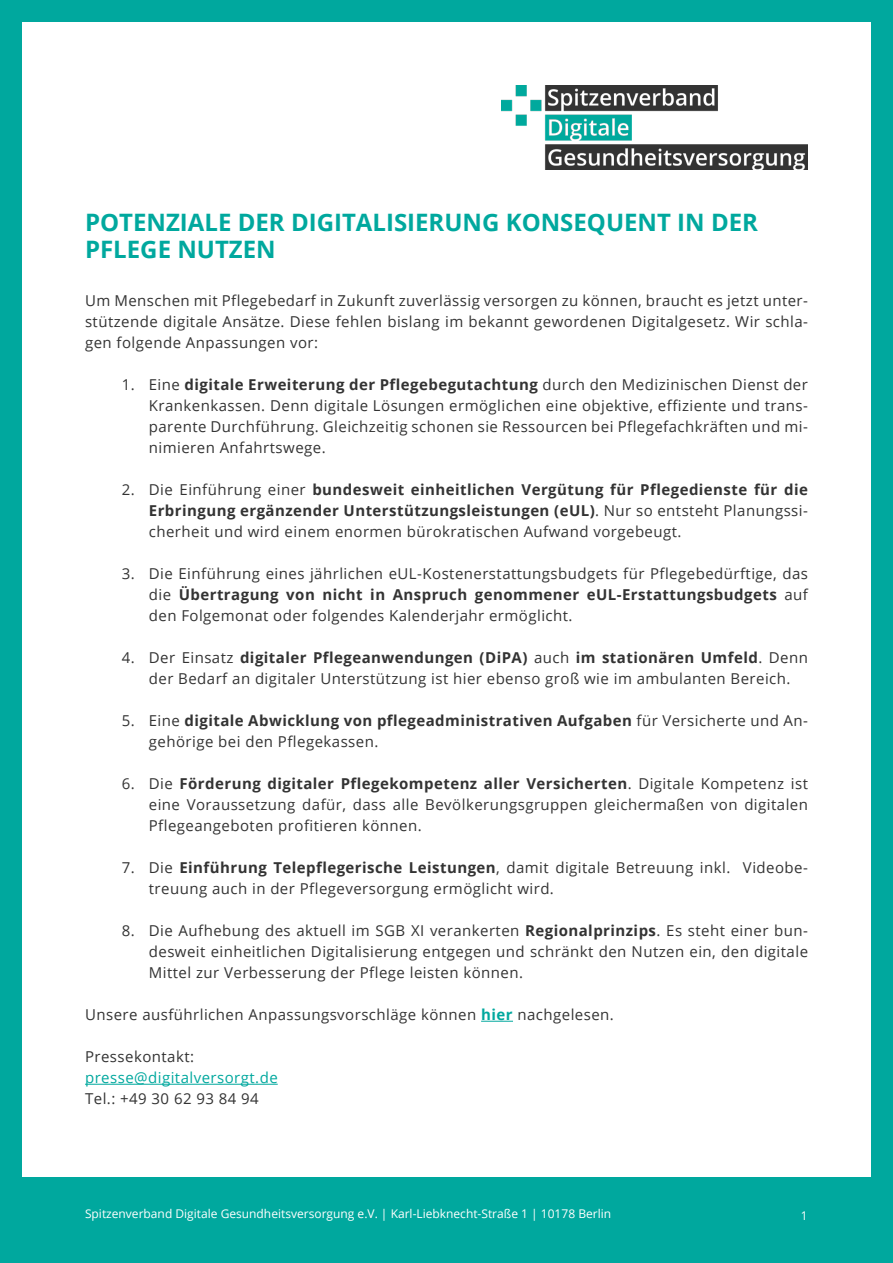
<style>
.page{position:relative;width:893px;height:1263px;background:#fff}
.page>*{position:absolute;margin:0;border:0;box-sizing:border-box;transform-origin:0 0}
.t1{font:700 24px/27px "Open Sans";color:#00a89e}
.t2{font:15px/21px "Open Sans";letter-spacing:.03em;color:#333;text-align:justify}
.t3{font:15px "Open Sans";letter-spacing:.03em;color:#00a89e}
.t4{font:12px "Open Sans";color:#fff}
.s1{font-weight:700}
.s2{font-weight:700;color:#00a89e}
</style>
<div class="page">
<div style="left:0;top:1178px;width:893px;height:85px;background:#00a89e"></div>
<img style="left:501px;top:85px;width:307px;height:84px">
<div style="left:0;top:0;width:893px;height:21px;background:#00a89e"></div>
<div style="left:0;top:21px;width:21px;height:1157px;background:#00a89e"></div>
<div style="left:872px;top:21px;width:21px;height:1157px;background:#00a89e"></div>
<hr style="left:481px;top:1021px;width:32px;height:1px;background:#00a89e">
<hr style="left:85px;top:1084px;width:193px;height:1px;background:#00a89e">
<h1 class="t1" style="left:85px;top:208px;width:674px">POTENZIALE DER DIGITALISIERUNG KONSEQUENT IN DER<br>PFLEGE NUTZEN</h1>
<p class="t2" style="left:85px;top:290px;width:724px">Um Menschen mit Pflegebedarf in Zukunft zuverlässig versorgen zu können, braucht es jetzt unter&shy;stützende digitale Ansätze. Diese fehlen bislang im bekannt gewordenen Digitalgesetz. Wir schla&shy;gen folgende Anpassungen vor:</p>
<p class="t2" style="left:149px;top:374px;width:661px;text-indent:-27px">1. Eine <span class="s1">digitale Erweiterung der Pflegebegutachtung</span> durch den Medizinischen Dienst der Krankenkassen. Denn digitale Lösungen ermöglichen eine objektive, effiziente und trans&shy;parente Durchführung. Gleichzeitig schonen sie Ressourcen bei Pflegefachkräften und mi&shy;nimieren Anfahrtswege.</p>
<p class="t2" style="left:149px;top:479px;width:661px;text-indent:-27px">2. Die Einführung einer <span class="s1">bundesweit einheitlichen Vergütung für Pflegedienste für die Erbringung ergänzender Unterstützungsleistungen (eUL)</span>. Nur so entsteht Planungssi&shy;cherheit und wird einem enormen bürokratischen Aufwand vorgebeugt.</p>
<p class="t2" style="left:149px;top:563px;width:661px;text-indent:-27px">3. Die Einführung eines jährlichen eUL-Kostenerstattungsbudgets für Pflegebedürftige, das die <span class="s1">Übertragung von nicht in Anspruch genommener eUL-Erstattungsbudgets</span> auf den Folgemonat oder folgendes Kalenderjahr ermöglicht.</p>
<p class="t2" style="left:149px;top:647px;width:661px;text-indent:-27px">4. Der Einsatz <span class="s1">digitaler Pflegeanwendungen (DiPA)</span> auch <span class="s1">im stationären Umfeld</span>. Denn der Bedarf an digitaler Unterstützung ist hier ebenso groß wie im ambulanten Bereich.</p>
<p class="t2" style="left:149px;top:710px;width:661px;text-indent:-27px">5. Eine <span class="s1">digitale Abwicklung von pflegeadministrativen Aufgaben</span> für Versicherte und An&shy;gehörige bei den Pflegekassen.</p>
<p class="t2" style="left:149px;top:773px;width:661px;text-indent:-27px">6. Die <span class="s1">Förderung digitaler Pflegekompetenz aller Versicherten</span>. Digitale Kompetenz ist eine Voraussetzung dafür, dass alle Bevölkerungsgruppen gleichermaßen von digitalen Pflegeangeboten profitieren können.</p>
<p class="t2" style="left:149px;top:857px;width:661px;text-indent:-27px">7. Die <span class="s1">Einführung Telepflegerische Leistungen</span>, damit digitale Betreuung inkl. Videobe&shy;treuung auch in der Pflegeversorgung ermöglicht wird.</p>
<p class="t2" style="left:149px;top:920px;width:661px;text-indent:-27px">8. Die Aufhebung des aktuell im SGB XI verankerten <span class="s1">Regionalprinzips</span>. Es steht einer bun&shy;desweit einheitlichen Digitalisierung entgegen und schränkt den Nutzen ein, den digitale Mittel zur Verbesserung der Pflege leisten können.</p>
<p class="t2" style="left:85px;top:1004px;width:530px">Unsere ausführlichen Anpassungsvorschläge können <span class="s2">hier</span> nachgelesen.</p>
<p class="t2" style="left:85px;top:1046px;width:111px">Pressekontakt:</p>
<p class="t3" style="left:85px;top:1067px;width:194px">presse@digitalversorgt.de</p>
<p class="t2" style="left:85px;top:1088px;width:175px">Tel.: +49 30 62 93 84 94</p>
<p class="t4" style="left:85px;top:1206px;width:528px">Spitzenverband Digitale Gesundheitsversorgung e.V. | Karl-Liebknecht-Straße 1 | 10178 Berlin</p>
<p class="t4" style="left:801px;top:1207px;width:8px">1</p>
</div>
